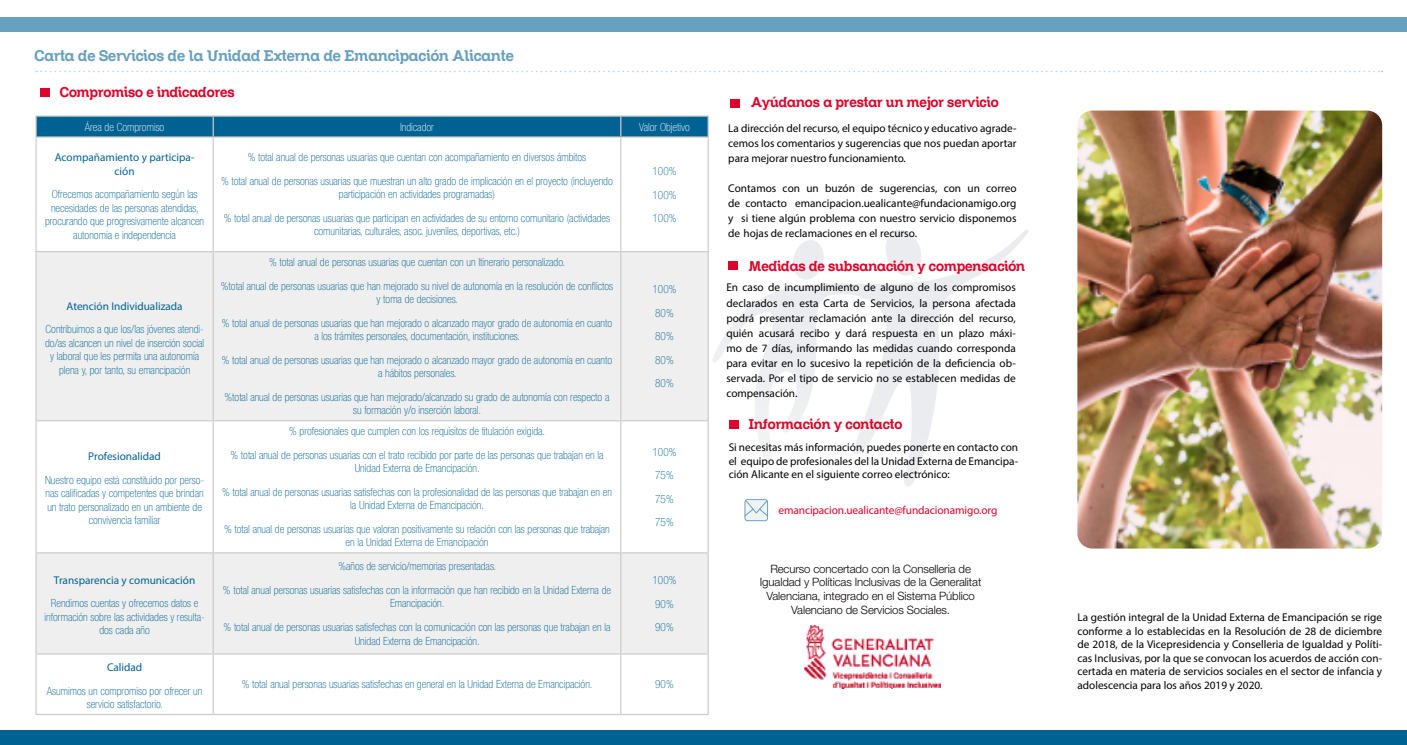
<style>
.page{position:relative;width:1407px;height:745px;background:#fff}
.page>*{position:absolute;margin:0;border:0;box-sizing:border-box;transform-origin:0 0}
.t1{font:15px "Zil Semi Slab";color:#68a0c0}
.t2{font:13.75px "Zil Semi Slab";color:#dd052b}
.t3{font:300 11.5px/13.8px "Helvetica Neue LT Std";letter-spacing:-.01em;color:#090405;text-align:center}
.t4{font:11.5px "Myriad Pro";letter-spacing:-.01em;color:#dd052b}
.t5{font:100 condensed 11.25px/23.5px "Helvetica Neue LT Std";color:#006293;text-align:center}
.t6{font:11.25px/15px "Myriad Pro";color:#000;text-align:justify}
.t7{font:11.25px/13.5px "Myriad Pro";color:#006293;text-align:center}
.t8{font:100 condensed 11.25px "Helvetica Neue LT Std";color:#fff}
</style>
<div class="page">
<svg style="left:713px;top:230px;width:316px;height:257px"></svg>
<div style="left:0;top:18px;width:1407px;height:14px;background:#68a0c0"></div>
<div style="left:0;top:730px;width:1407px;height:14px;background:#006293"></div>
<svg style="left:36px;top:71px;width:1346px;height:1px"></svg>
<div style="left:40px;top:88px;width:9px;height:9px;background:#dd052b"></div>
<div style="left:37px;top:252px;width:670px;height:401px;background:#efefef"></div>
<svg style="left:37px;top:421px;width:583px;height:131px"></svg>
<hr style="left:35px;top:115px;width:178px;height:2px;background:#ccc">
<hr style="left:213px;top:115px;width:408px;height:2px;background:#ccc">
<hr style="left:621px;top:115px;width:88px;height:2px;background:#ccc">
<hr style="left:35px;top:251px;width:178px;height:1px;background:#ccc">
<hr style="left:213px;top:251px;width:408px;height:1px;background:#ccc">
<hr style="left:621px;top:251px;width:88px;height:1px;background:#ccc">
<hr style="left:35px;top:420px;width:178px;height:1px;background:#ccc">
<hr style="left:213px;top:420px;width:408px;height:1px;background:#ccc">
<hr style="left:621px;top:420px;width:88px;height:1px;background:#ccc">
<hr style="left:35px;top:552px;width:178px;height:1px;background:#ccc">
<hr style="left:213px;top:552px;width:408px;height:1px;background:#ccc">
<hr style="left:621px;top:552px;width:88px;height:1px;background:#ccc">
<hr style="left:35px;top:653px;width:178px;height:1px;background:#ccc">
<hr style="left:213px;top:653px;width:408px;height:1px;background:#ccc">
<hr style="left:621px;top:653px;width:88px;height:1px;background:#ccc">
<hr style="left:35px;top:713px;width:178px;height:1px;background:#ccc">
<hr style="left:213px;top:713px;width:408px;height:1px;background:#ccc">
<hr style="left:621px;top:713px;width:88px;height:1px;background:#ccc">
<hr style="left:35px;top:137px;width:2px;height:114px;background:#ccc">
<hr style="left:35px;top:252px;width:2px;height:168px;background:#ccc">
<hr style="left:35px;top:421px;width:2px;height:131px;background:#ccc">
<hr style="left:35px;top:553px;width:2px;height:100px;background:#ccc">
<hr style="left:35px;top:654px;width:2px;height:59px;background:#ccc">
<svg style="left:35px;top:116px;width:674px;height:21px;background:#0e6997"></svg>
<hr style="left:213px;top:137px;width:1px;height:114px;background:#ccc">
<hr style="left:620px;top:137px;width:1px;height:114px;background:#ccc">
<hr style="left:707px;top:137px;width:2px;height:114px;background:#ccc">
<hr style="left:213px;top:252px;width:1px;height:168px;background:#ccc">
<hr style="left:620px;top:252px;width:1px;height:168px;background:#ccc">
<hr style="left:707px;top:252px;width:2px;height:168px;background:#ccc">
<hr style="left:213px;top:421px;width:1px;height:131px;background:#ccc">
<hr style="left:620px;top:421px;width:1px;height:131px;background:#ccc">
<hr style="left:707px;top:421px;width:2px;height:131px;background:#ccc">
<hr style="left:213px;top:553px;width:1px;height:100px;background:#ccc">
<hr style="left:620px;top:553px;width:1px;height:100px;background:#ccc">
<hr style="left:707px;top:553px;width:2px;height:100px;background:#ccc">
<hr style="left:213px;top:654px;width:1px;height:59px;background:#ccc">
<hr style="left:620px;top:654px;width:1px;height:59px;background:#ccc">
<hr style="left:707px;top:654px;width:2px;height:59px;background:#ccc">
<svg style="left:744px;top:499px;width:25px;height:22px"></svg>
<div style="left:730px;top:99px;width:9px;height:9px;background:#dd052b"></div>
<div style="left:728px;top:261px;width:10px;height:9px;background:#dd052b"></div>
<div style="left:729px;top:420px;width:10px;height:9px;background:#dd052b"></div>
<img style="left:1077px;top:110px;width:305px;height:438px">
<img style="left:804px;top:625px;width:136px;height:64px">
<h1 class="t1" style="left:35px;top:46px;width:481px">Carta de Servicios de la Unidad Externa de Emancipación Alicante</h1>
<p class="t2" style="left:60px;top:84px;width:176px">Compromiso e indicadores</p>
<p class="t8" style="left:85px;top:120px;width:81px">Área de Compromiso</p>
<p class="t8" style="left:400px;top:120px;width:35px">Indicador</p>
<p class="t8" style="left:639px;top:120px;width:52px">Valor Objetivo</p>
<p class="t7" style="left:55px;top:150px;width:141px">Acompañamiento y participa&shy;ción</p>
<p class="t5" style="left:45px;top:187px;width:161px;line-height:13.5px">Ofrecemos acompañamiento según las necesidades de las personas atendidas, procurando que progresivamente alcancen autonomía e independencia</p>
<p class="t5" style="left:221px;top:145px;width:393px">% total anual de personas usuarias que cuentan con acompañamiento en diversos ámbitos<br>% total anual de personas usuarias que muestran un alto grado de implicación en el proyecto (incluyendo</p>
<p class="t5" style="left:224px;top:182px;width:388px">participación en actividades programadas)<br>% total anual de personas usuarias que participan en actividades de su entorno comunitario (actividades</p>
<p class="t5" style="left:314px;top:219px;width:207px">comunitarias, culturales, asoc. juveniles, deportivas, etc.)</p>
<p class="t5" style="left:652px;top:159px;width:25px;text-align:justify">100% 100% 100%</p>
<p class="t7" style="left:67px;top:299px;width:118px">Atención Individualizada</p>
<p class="t5" style="left:45px;top:322px;width:160px;line-height:13.5px">Contribuimos a que los/las jóvenes atendi&shy;do/as alcancen un nivel de inserción social y laboral que les permita una autonomía plena y, por tanto, su emancipación</p>
<p class="t7" style="left:88px;top:449px;width:74px">Profesionalidad</p>
<p class="t5" style="left:45px;top:472px;width:161px;line-height:13.5px">Nuestro equipo está constituido por perso&shy;nas calificadas y competentes que brindan un trato personalizado en un ambiente de convivencia familiar</p>
<p class="t7" style="left:54px;top:572px;width:143px">Transparencia y comunicación</p>
<p class="t5" style="left:45px;top:596px;width:162px;line-height:13.5px">Rendimos cuentas y ofrecemos datos e información sobre las actividades y resulta&shy;dos cada año</p>
<p class="t7" style="left:107px;top:660px;width:37px">Calidad</p>
<p class="t5" style="left:47px;top:683px;width:157px;line-height:13.5px">Asumimos un compromiso por ofrecer un servicio satisfactorio.</p>
<p class="t5" style="left:221px;top:250px;width:394px">% total anual de personas usuarias que cuentan con un Itinerario personalizado.<br>%total anual de personas usuarias que han mejorado su nivel de autonomía en la resolución de conflictos</p>
<p class="t5" style="left:222px;top:287px;width:392px">y toma de decisiones.<br>% total anual de personas usuarias que han mejorado o alcanzado mayor grado de autonomía en cuanto</p>
<p class="t5" style="left:222px;top:324px;width:392px">a los trámites personales, documentación, instituciones.<br>% total anual de personas usuarias que han mejorado o alcanzado mayor grado de autonomía en cuanto</p>
<p class="t5" style="left:224px;top:361px;width:386px">a hábitos personales.<br>%total anual de personas usuarias que han mejorado/alcanzado su grado de autonomía con respecto a</p>
<p class="t5" style="left:353px;top:398px;width:130px">su formación y/o inserción laboral.</p>
<p class="t5" style="left:230px;top:419px;width:374px">% profesionales que cumplen con los requisitos de titulación exigida.<br>% total anual de personas usuarias con el trato recibido por parte de las personas que trabajan en la</p>
<p class="t5" style="left:222px;top:456px;width:391px">Unidad Externa de Emancipación.<br>% total anual de personas usuarias satisfechas con la profesionalidad de las personas que trabajan en en</p>
<p class="t5" style="left:224px;top:493px;width:387px">la Unidad Externa de Emancipación.<br>% total anual de personas usuarias que valoran positivamente su relación con las personas que trabajan</p>
<p class="t5" style="left:345px;top:530px;width:144px">en la Unidad Externa de Emancipación</p>
<p class="t5" style="left:223px;top:554px;width:389px">%años de servicio/memorias presentadas.<br>% total anual personas usuarias satisfechas con la información que han recibido en la Unidad Externa de</p>
<p class="t5" style="left:224px;top:591px;width:388px">Emancipación.<br>% total anual de personas usuarias satisfechas con la comunicación con las personas que trabajan en la</p>
<p class="t5" style="left:355px;top:628px;width:127px">Unidad Externa de Emancipación.</p>
<p class="t5" style="left:652px;top:277px;width:25px;text-align:left">100%<br>80%<br>80%<br>80%<br>80%</p>
<p class="t5" style="left:652px;top:439px;width:25px;text-align:left">100%<br>75%<br>75%<br>75%</p>
<p class="t5" style="left:652px;top:568px;width:25px;text-align:left">100%<br>90%<br>90%</p>
<p class="t5" style="left:242px;top:672px;width:352px">% total anual personas usuarias satisfechas en general en la Unidad Externa de Emancipación.</p>
<p class="t5" style="left:655px;top:672px;width:20px">90%</p>
<p class="t2" style="left:751px;top:94px;width:249px">Ayúdanos a prestar un mejor servicio</p>
<p class="t6" style="left:728px;top:120px;width:290px">La dirección del recurso, el equipo técnico y educativo agrade&shy;cemos los comentarios y sugerencias que nos puedan aportar para mejorar nuestro funcionamiento.</p>
<p class="t6" style="left:728px;top:180px;width:290px">Contamos con un buzón de sugerencias, con un correo de contacto emancipacion.uealicante@fundacionamigo.org y si tiene algún problema con nuestro servicio disponemos de hojas de reclamaciones en el recurso.</p>
<p class="t2" style="left:749px;top:257px;width:278px">Medidas de subsanación y compensación</p>
<p class="t6" style="left:726px;top:280px;width:291px">En caso de incumplimiento de alguno de los compromisos declarados en esta Carta de Servicios, la persona afectada podrá presentar reclamación ante la dirección del recurso, quién acusará recibo y dará respuesta en un plazo máxi&shy;mo de 7 días, informando las medidas cuando corresponda para evitar en lo sucesivo la repetición de la deficiencia ob&shy;servada. Por el tipo de servicio no se establecen medidas de compensación.</p>
<p class="t2" style="left:749px;top:416px;width:155px">Información y contacto</p>
<p class="t6" style="left:729px;top:440px;width:291px;line-height:13.5px">Si necesitas más información, puedes ponerte en contacto con el equipo de profesionales del la Unidad Externa de Emancipa&shy;ción Alicante en el siguiente correo electrónico:</p>
<p class="t4" style="left:778px;top:503px;width:220px">emancipacion.uealicante@fundacionamigo.org</p>
<p class="t3" style="left:760px;top:561px;width:223px">Recurso concertado con la Conselleria de Igualdad y Políticas Inclusivas de la Generalitat Valenciana, integrado en el Sistema Público Valenciano de Servicios Sociales.</p>
<p class="t6" style="left:1077px;top:610px;width:306px;line-height:13.5px">La gestión integral de la Unidad Externa de Emancipación se rige conforme a lo establecidas en la Resolución de 28 de diciembre de 2018, de la Vicepresidencia y Conselleria de Igualdad y Políti&shy;cas Inclusivas, por la que se convocan los acuerdos de acción con&shy;certada en materia de servicios sociales en el sector de infancia y adolescencia para los años 2019 y 2020.</p>
</div>
